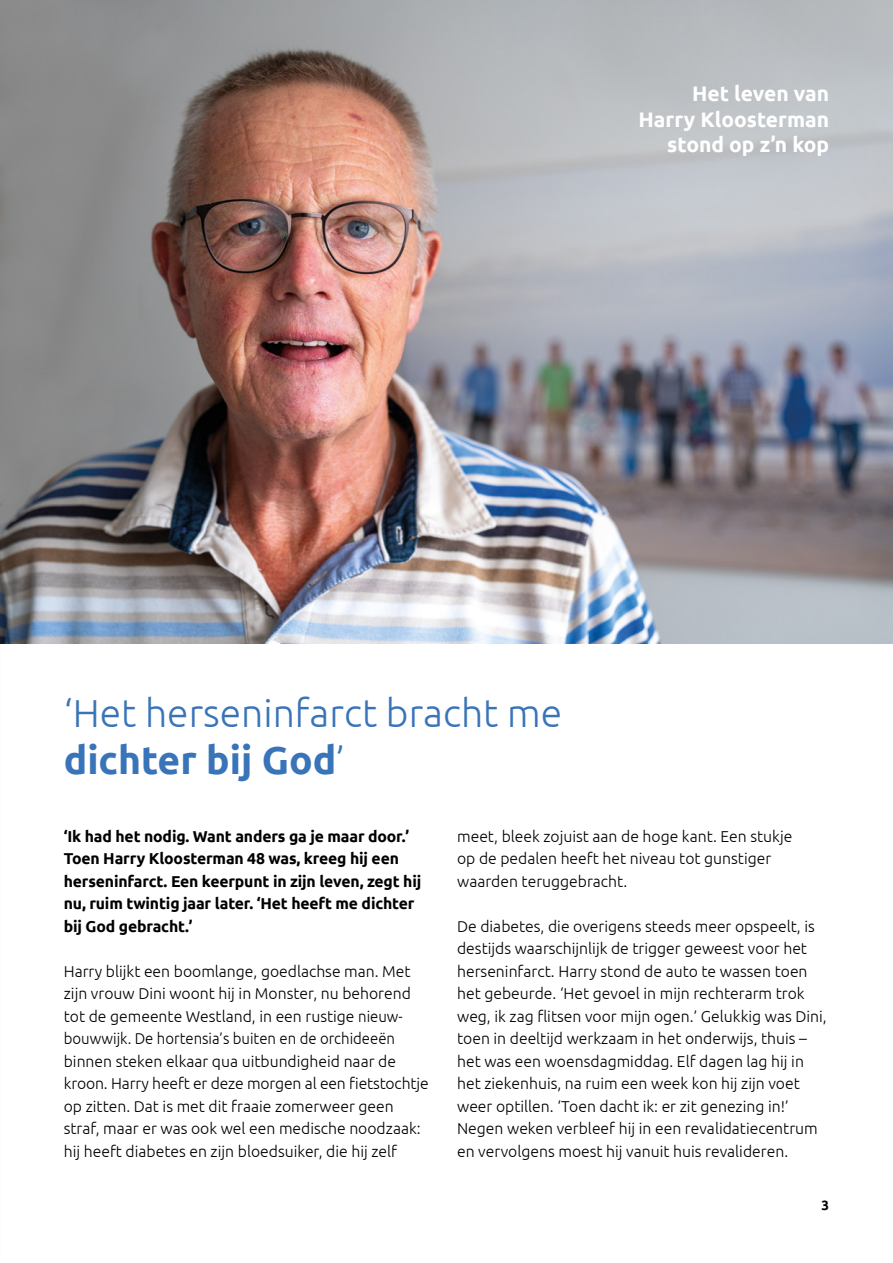
<style>
.page{position:relative;width:893px;height:1263px;background:#fff}
.page>*{position:absolute;margin:0;border:0;box-sizing:border-box;transform-origin:0 0}
.t1{font:300 39px/46.8px "Ubuntu";color:#3974b9}
.t2{font:700 21px/25.2px "Ubuntu";color:#fff;text-align:right}
.t3{font:300 15.75px/22.5px "Ubuntu";color:#000}
.t4{font:700 15.75px/22.5px "Ubuntu";letter-spacing:-.01em;color:#000}
.t5{font:700 13.5px "Ubuntu";color:#000}
.s1{font-weight:700}
</style>
<div class="page">
<img style="left:0;top:0;width:893px;height:643px">
<h2 class="t2" style="left:638px;top:81px;width:192px">Het leven van<br>Harry Kloosterman stond op z’n kop</h2>
<h1 class="t1" style="left:64px;top:689px;width:500px">‘Het herseninfarct bracht me <span class="s1">dichter bij God</span>’</h1>
<p class="t4" style="left:64px;top:824px;width:359px">‘Ik had het nodig. Want anders ga je maar door.’ Toen Harry Kloosterman 48 was, kreeg hij een herseninfarct. Een keerpunt in zijn leven, zegt hij nu, ruim twintig jaar later. ‘Het heeft me dichter bij God gebracht.’</p>
<p class="t3" style="left:64px;top:959px;width:366px">Harry blijkt een boomlange, goedlachse man. Met zijn vrouw Dini woont hij in Monster, nu behorend tot de gemeente Westland, in een rustige nieuw&shy;bouwwijk. De hortensia’s buiten en de orchideeën binnen steken elkaar qua uitbundigheid naar de kroon. Harry heeft er deze morgen al een fietstochtje op zitten. Dat is met dit fraaie zomerweer geen straf, maar er was ook wel een medische noodzaak: hij heeft diabetes en zijn bloedsuiker, die hij zelf</p>
<p class="t3" style="left:457px;top:824px;width:337px">meet, bleek zojuist aan de hoge kant. Een stukje op de pedalen heeft het niveau tot gunstiger waarden teruggebracht.</p>
<p class="t3" style="left:457px;top:914px;width:371px">De diabetes, die overigens steeds meer opspeelt, is destijds waarschijnlijk de trigger geweest voor het herseninfarct. Harry stond de auto te wassen toen het gebeurde. ‘Het gevoel in mijn rechterarm trok weg, ik zag flitsen voor mijn ogen.’ Gelukkig was Dini, toen in deeltijd werkzaam in het onderwijs, thuis – het was een woensdagmiddag. Elf dagen lag hij in het ziekenhuis, na ruim een week kon hij zijn voet weer optillen. ‘Toen dacht ik: er zit genezing in!’ Negen weken verbleef hij in een revalidatiecentrum en vervolgens moest hij vanuit huis revalideren.</p>
<p class="t5" style="left:821px;top:1197px;width:9px">3</p>
</div>
